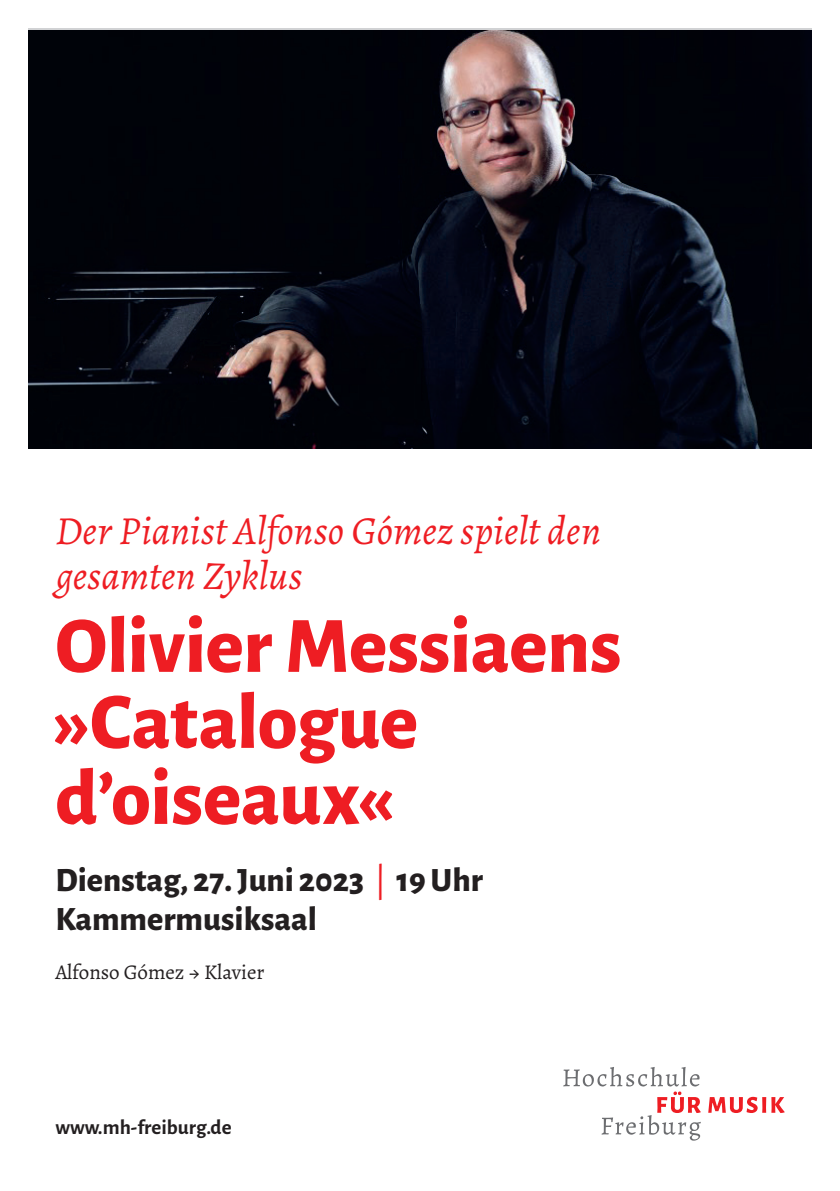
<style>
.page{position:relative;width:840px;height:1191px;background:#fff}
.page>*{position:absolute;margin:0;border:0;box-sizing:border-box;transform-origin:0 0}
.t1{font:800 80px/76px "Alegreya Sans";letter-spacing:-.005em;color:#ee1d23}
.t2{font:italic 40px/44.8px "Alegreya";letter-spacing:.005em;color:#ee1d23}
.t3{font:800 34px/39px "Alegreya Sans";color:#231f20}
.t4{font:21px "Alegreya";color:#231f20}
.t5{font:700 21px "Alegreya Sans";color:#231f20}
.s1{font-family:"Alegreya";font-weight:400;color:#ee1d23}
</style>
<div class="page">
<img style="left:28px;top:31px;width:783px;height:417px">
<svg style="left:708px;top:1096px;width:57px;height:17px"></svg>
<svg style="left:771px;top:1097px;width:13px;height:16px"></svg>
<svg style="left:563px;top:1067px;width:137px;height:73px"></svg>
<p class="t2" style="left:55px;top:507px;width:546px">Der Pianist Alfonso Gómez spielt den gesamten Zyklus</p>
<h1 class="t1" style="left:55px;top:602px;width:567px">Olivier Messiaens »Catalogue d’oiseaux«</h1>
<p class="t3" style="left:55px;top:858px;width:429px">Dienstag, 27. Juni 2023 <span class="s1">|</span> 19 Uhr<br>Kammermusiksaal</p>
<p class="t4" style="left:55px;top:958px;width:211px">Alfonso Gómez → Klavier</p>
<p class="t5" style="left:55px;top:1112px;width:178px">www.mh-freiburg.de</p>
</div>
